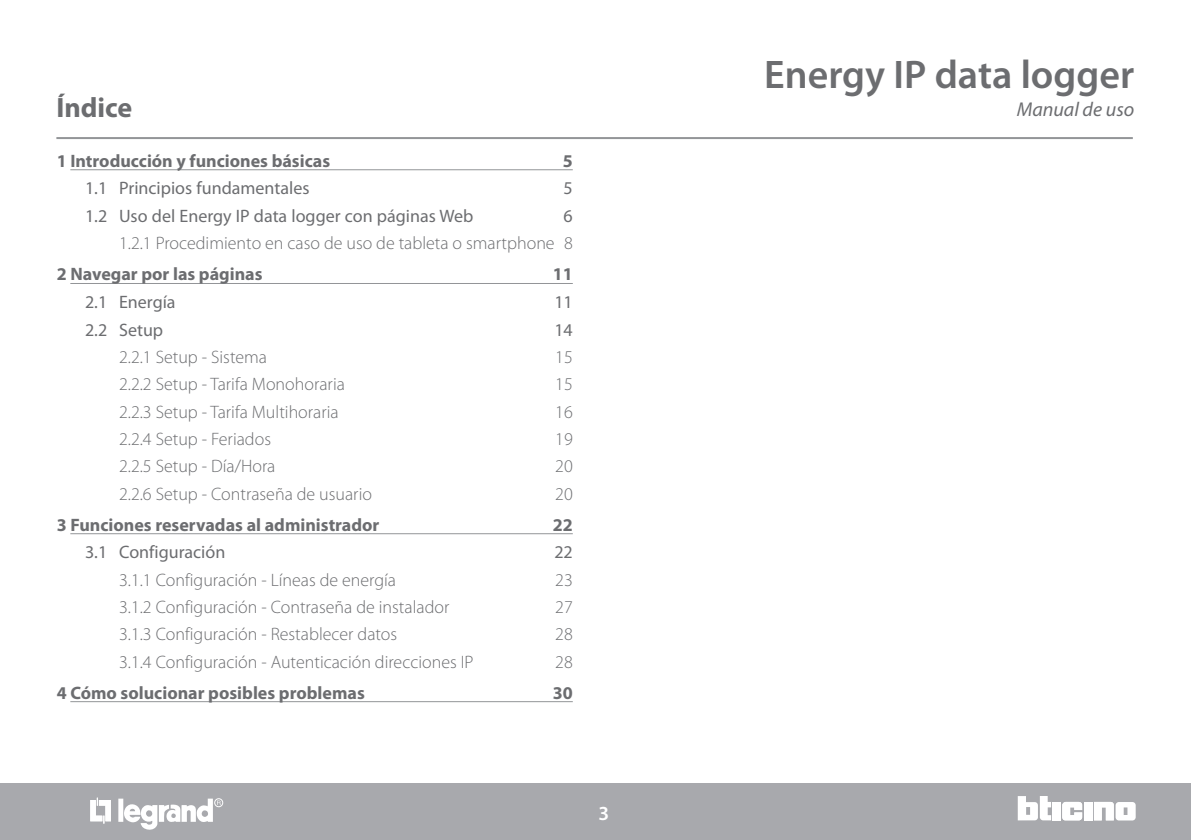
<style>
.page{position:relative;width:1191px;height:840px;background:#fff}
.page>*{position:absolute;margin:0;border:0;box-sizing:border-box;transform-origin:0 0}
.t1{font:600 40px "Myriad Pro";color:#6c6d70}
.t2{font:700 28px "Myriad Pro";color:#6c6d70}
.t3{font:italic 20px "Myriad Pro";color:#6c6d70}
.t4{font:600 20px "Myriad Pro";color:#fff}
.t5{font:300 18px "Myriad Pro";color:#6c6d70}
.t6{font:700 18px "Myriad Pro";color:#6c6d70}
.t7{font:18px "Myriad Pro";color:#6c6d70}
</style>
<div class="page">
<hr style="left:56px;top:137px;width:1076px;height:2px;background:#939598">
<div style="left:0;top:783px;width:1191px;height:56px;background:#a8a9ad"></div>
<div style="left:1052px;top:801px;width:8px;height:18px;background:#fff"></div>
<div style="left:1084px;top:801px;width:8px;height:18px;background:#fff"></div>
<svg style="left:1094px;top:801px;width:41px;height:19px"></svg>
<svg style="left:1017px;top:796px;width:34px;height:23px"></svg>
<svg style="left:1062px;top:801px;width:20px;height:18px"></svg>
<div style="left:118px;top:798px;width:5px;height:23px;background:#fff"></div>
<svg style="left:90px;top:797px;width:21px;height:26px"></svg>
<div style="left:214px;top:798px;width:9px;height:8px;border:1px solid #fff;border-radius:50%"></div>
<svg style="left:123px;top:798px;width:98px;height:32px"></svg>
<hr style="left:70px;top:169px;width:503px;height:1px;background:#939598">
<hr style="left:70px;top:283px;width:503px;height:1px;background:#939598">
<hr style="left:70px;top:533px;width:503px;height:1px;background:#939598">
<hr style="left:70px;top:700px;width:503px;height:1px;background:#939598">
<h2 class="t2" style="left:56px;top:90px;width:77px">Índice</h2>
<p class="t6" style="left:57px;top:149px;width:275px">1 Introducción y funciones básicas</p>
<p class="t6" style="left:563px;top:149px;width:11px">5</p>
<p class="t7" style="left:85px;top:177px;width:226px">1.1 Principios fundamentales</p>
<p class="t7" style="left:563px;top:177px;width:11px">5</p>
<p class="t7" style="left:85px;top:205px;width:390px">1.2 Uso del Energy IP data logger con páginas Web</p>
<p class="t7" style="left:563px;top:205px;width:11px">6</p>
<p class="t5" style="left:119px;top:232px;width:455px">1.2.1 Procedimiento en caso de uso de tableta o smartphone 8</p>
<p class="t6" style="left:57px;top:262px;width:207px">2 Navegar por las páginas</p>
<p class="t6" style="left:553px;top:262px;width:21px">11</p>
<p class="t7" style="left:85px;top:291px;width:92px">2.1 Energía</p>
<p class="t7" style="left:554px;top:291px;width:20px">11</p>
<p class="t7" style="left:85px;top:318px;width:80px">2.2 Setup</p>
<p class="t7" style="left:554px;top:318px;width:20px">14</p>
<p class="t5" style="left:119px;top:346px;width:149px">2.2.1 Setup - Sistema</p>
<p class="t5" style="left:555px;top:346px;width:19px">15</p>
<p class="t5" style="left:119px;top:373px;width:227px">2.2.2 Setup - Tarifa Monohoraria</p>
<p class="t5" style="left:555px;top:373px;width:19px">15</p>
<p class="t5" style="left:119px;top:400px;width:221px">2.2.3 Setup - Tarifa Multihoraria</p>
<p class="t5" style="left:555px;top:400px;width:19px">16</p>
<p class="t5" style="left:119px;top:428px;width:153px">2.2.4 Setup - Feriados</p>
<p class="t5" style="left:555px;top:428px;width:19px">19</p>
<p class="t5" style="left:119px;top:455px;width:158px">2.2.5 Setup - Día/Hora</p>
<p class="t5" style="left:555px;top:455px;width:19px">20</p>
<p class="t5" style="left:119px;top:482px;width:254px">2.2.6 Setup - Contraseña de usuario</p>
<p class="t5" style="left:555px;top:482px;width:19px">20</p>
<p class="t6" style="left:57px;top:512px;width:324px">3 Funciones reservadas al administrador</p>
<p class="t6" style="left:553px;top:512px;width:21px">22</p>
<p class="t7" style="left:85px;top:541px;width:142px">3.1 Configuración</p>
<p class="t7" style="left:554px;top:541px;width:20px">22</p>
<p class="t5" style="left:119px;top:568px;width:278px">3.1.1 Configuración - Líneas de energía</p>
<p class="t5" style="left:555px;top:568px;width:19px">23</p>
<p class="t5" style="left:119px;top:595px;width:332px">3.1.2 Configuración - Contraseña de instalador</p>
<p class="t5" style="left:555px;top:595px;width:19px">27</p>
<p class="t5" style="left:119px;top:623px;width:280px">3.1.3 Configuración - Restablecer datos</p>
<p class="t5" style="left:555px;top:623px;width:19px">28</p>
<p class="t5" style="left:119px;top:650px;width:356px">3.1.4 Configuración - Autenticación direcciones IP</p>
<p class="t5" style="left:555px;top:650px;width:19px">28</p>
<p class="t6" style="left:57px;top:680px;width:309px">4 Cómo solucionar posibles problemas</p>
<p class="t6" style="left:553px;top:680px;width:21px">30</p>
<p class="t4" style="left:598px;top:800px;width:12px">3</p>
<h1 class="t1" style="left:764px;top:49px;width:371px">Energy IP data logger</h1>
<p class="t3" style="left:1017px;top:96px;width:119px">Manual de uso</p>
</div>
